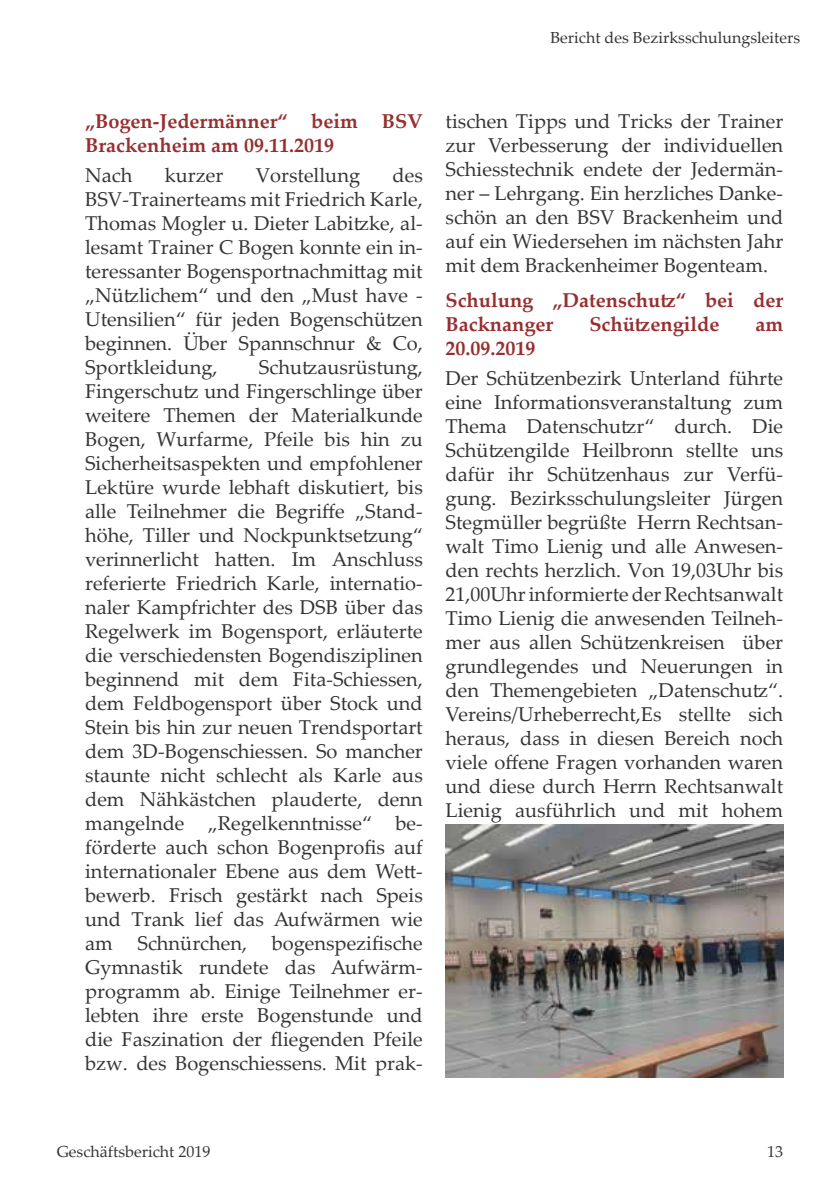
<style>
.page{position:relative;width:840px;height:1191px;background:#fff}
.page>*{position:absolute;margin:0;border:0;box-sizing:border-box;transform-origin:0 0}
.t1{font:20px/24px "Palatino Linotype";color:#363536;text-align:justify}
.Hervorhebung{font:700 20px/24px "Palatino Linotype";color:#972f31}
.t2{font:16px "Palatino Linotype";color:#363536}
</style>
<div class="page">
<img style="left:445px;top:824px;width:337px;height:253px">
<p class="t2" style="left:550px;top:26px;width:251px">Bericht des Bezirksschulungsleiters</p>
<p class="Hervorhebung" style="left:85px;top:109px;width:339px">„Bogen-Jedermänner“ beim BSV<br>Brackenheim am 09.11.2019</p>
<p class="t1" style="left:85px;top:162px;width:49px">Nach</p>
<p class="t1" style="left:165px;top:162px;width:60px">kurzer</p>
<p class="t1" style="left:255px;top:162px;width:106px">Vorstellung</p>
<p class="t1" style="left:85px;top:162px;width:339px;text-indent:307px">des BSV-Trainerteams mit Friedrich Karle, Thomas Mogler u. Dieter Labitzke, al&shy;lesamt Trainer C Bogen konnte ein in&shy;teressanter Bogensportnachmittag mit „Nützlichem“ und den „Must have - Utensilien“ für jeden Bogenschützen beginnen. Über Spannschnur &amp; Co, Sportkleidung,</p>
<p class="t1" style="left:85px;top:354px;width:339px;text-indent:174px">Schutzausrüstung, Fingerschutz und Fingerschlinge über weitere Themen der Materialkunde Bogen, Wurfarme, Pfeile bis hin zu Sicherheitsaspekten und empfohlener Lektüre wurde lebhaft diskutiert, bis alle Teilnehmer die Begriffe „Stand&shy;höhe, Tiller und Nockpunktsetzung“ verinnerlicht hatten. Im Anschluss referierte Friedrich Karle, internatio&shy;naler Kampfrichter des DSB über das Regelwerk im Bogensport, erläuterte die verschiedensten Bogendisziplinen beginnend mit dem Fita-Schiessen, dem Feldbogensport über Stock und Stein bis hin zur neuen Trendsportart dem 3D-Bogenschiessen. So mancher staunte nicht schlecht als Karle aus dem Nähkästchen plauderte, denn mangelnde „Regelkenntnisse“ be&shy;förderte auch schon Bogenprofis auf internationaler Ebene aus dem Wett&shy;bewerb. Frisch gestärkt nach Speis und Trank lief das Aufwärmen wie am Schnürchen, bogenspezifische Gymnastik rundete das Aufwärm&shy;programm ab. Einige Teilnehmer er&shy;lebten ihre erste Bogenstunde und die Faszination der fliegenden Pfeile bzw. des Bogenschiessens. Mit prak-</p>
<p class="t1" style="left:445px;top:108px;width:339px">tischen Tipps und Tricks der Trainer zur Verbesserung der individuellen Schiesstechnik endete der Jedermän&shy;ner – Lehrgang. Ein herzliches Danke&shy;schön an den BSV Brackenheim und auf ein Wiedersehen im nächsten Jahr mit dem Brackenheimer Bogenteam.</p>
<p class="Hervorhebung" style="left:445px;top:288px;width:339px">Schulung „Datenschutz“ bei der<br>Backnanger</p>
<p class="Hervorhebung" style="left:589px;top:312px;width:131px">Schützengilde</p>
<p class="Hervorhebung" style="left:755px;top:312px;width:29px">am</p>
<p class="Hervorhebung" style="left:445px;top:336px;width:92px">20.09.2019</p>
<p class="t1" style="left:445px;top:365px;width:339px">Der Schützenbezirk Unterland führte eine Informationsveranstaltung zum Thema Datenschutzr“ durch. Die Schützengilde Heilbronn stellte uns dafür ihr Schützenhaus zur Verfü&shy;gung. Bezirksschulungsleiter Jürgen Stegmüller begrüßte Herrn Rechtsan&shy;walt Timo Lienig und alle Anwesen&shy;den rechts herzlich. Von 19,03Uhr bis 21,00Uhr informierte der Rechtsanwalt Timo Lienig die anwesenden Teilneh&shy;mer aus allen Schützenkreisen über grundlegendes und Neuerungen in den Themengebieten „Datenschutz“.<br>Vereins/Urheberrecht,Es stellte sich heraus, dass in diesen Bereich noch viele offene Fragen vorhanden waren und diese durch Herrn Rechtsanwalt Lienig ausführlich und mit hohem</p>
<p class="t2" style="left:57px;top:1140px;width:155px">Geschäftsbericht 2019</p>
<p class="t2" style="left:766px;top:1140px;width:17px">13</p>
</div>
